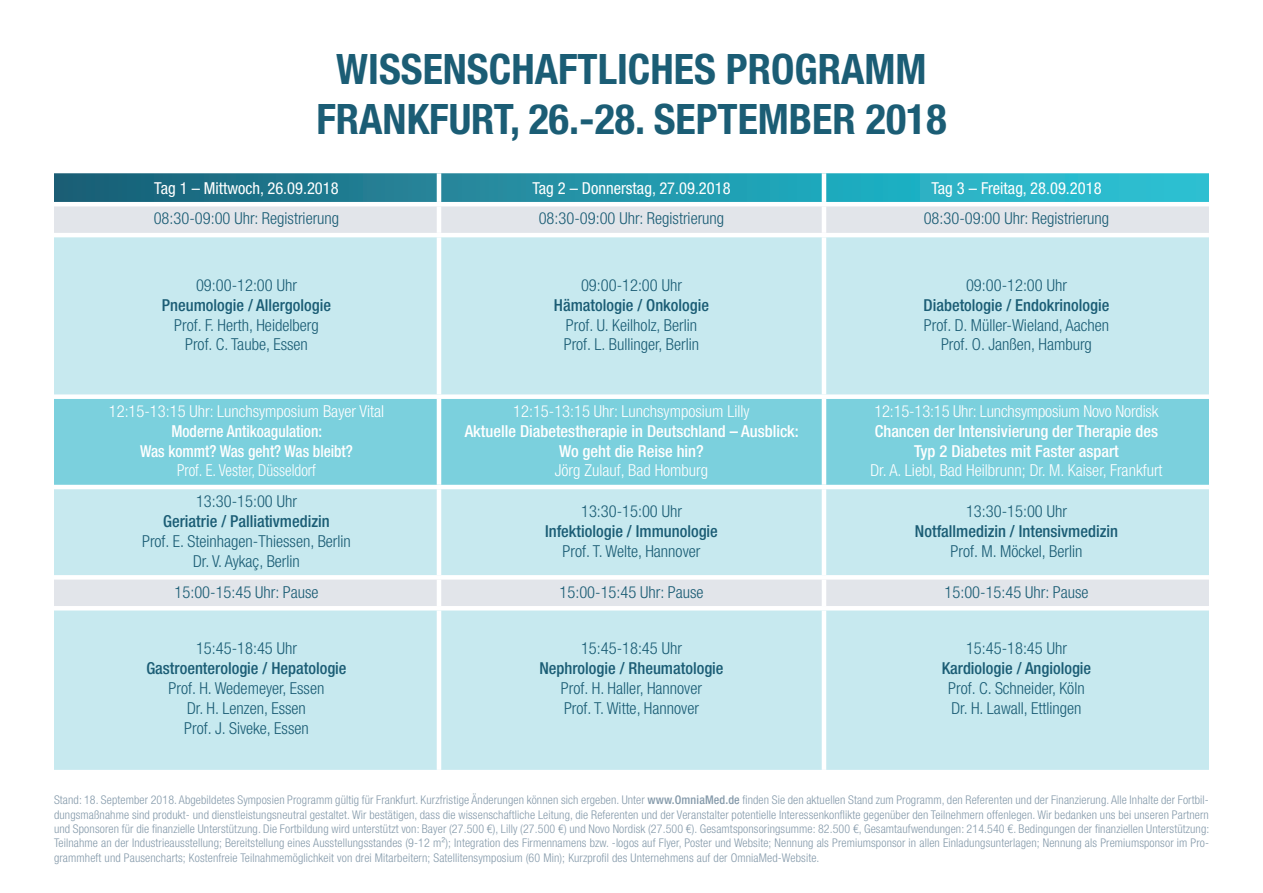
<style>
.page{position:relative;width:1263px;height:893px;background:#fff}
.page>*{position:absolute;margin:0;border:0;box-sizing:border-box;transform-origin:0 0}
.t1{font:700 condensed 42px/50.4px "Helvetica Neue LT Pro";color:#1b5d75;text-align:center}
.t2{font:300 condensed 16.5px/19.8px "Helvetica Neue LT Pro";color:#1b5d75;text-align:center}
.t3{font:500 condensed 16.5px "Helvetica Neue LT Pro";color:#1b5d75}
.t4{font:300 condensed 16.5px "Helvetica Neue LT Pro";color:#fff}
.t5{font:500 condensed 16.5px/19.8px "Helvetica Neue LT Pro";color:#fff;text-align:center}
.t6{font:condensed 16.5px "Helvetica Neue LT Pro";color:#fff}
.t7{font:500 condensed 16.5px/19.8px "Helvetica Neue LT Pro";color:#fff;text-align:center;scale:.93 1}
.t8{font:300 condensed 16.5px "Helvetica Neue LT Pro";color:#fff;scale:.93 1}
.t9{font:300 condensed 12px/14.4px "Helvetica Neue LT Pro";letter-spacing:.01em;color:#859aaa;text-align:justify}
.s1{font-weight:500}
</style>
<div class="page">
<svg style="left:54px;top:173px;width:1155px;height:29px;background:#2596aa"></svg>
<div style="left:54px;top:206px;width:1155px;height:27px;background:#e2e5ea"></div>
<div style="left:54px;top:237px;width:1155px;height:157px;background:#c7e9ef"></div>
<div style="left:54px;top:399px;width:1155px;height:86px;background:#7bd0dd"></div>
<svg style="left:54px;top:489px;width:1155px;height:281px;background:#c9e8ee"></svg>
<hr style="left:437px;top:173px;width:4px;height:29px;background:#fff">
<hr style="left:822px;top:173px;width:4px;height:29px;background:#fff">
<hr style="left:437px;top:206px;width:4px;height:27px;background:#fff">
<hr style="left:822px;top:206px;width:4px;height:27px;background:#fff">
<hr style="left:437px;top:237px;width:4px;height:157px;background:#fff">
<hr style="left:822px;top:237px;width:4px;height:157px;background:#fff">
<hr style="left:437px;top:399px;width:4px;height:86px;background:#fff">
<hr style="left:822px;top:399px;width:4px;height:86px;background:#fff">
<hr style="left:437px;top:489px;width:4px;height:86px;background:#fff">
<hr style="left:822px;top:489px;width:4px;height:86px;background:#fff">
<div style="left:54px;top:575px;width:385px;height:5px;background:#fff"></div>
<div style="left:439px;top:575px;width:385px;height:5px;background:#fff"></div>
<hr style="left:437px;top:580px;width:4px;height:26px;background:#fff">
<div style="left:824px;top:575px;width:385px;height:5px;background:#fff"></div>
<hr style="left:822px;top:580px;width:4px;height:26px;background:#fff">
<hr style="left:54px;top:606px;width:385px;height:4px;background:#fff">
<hr style="left:439px;top:606px;width:385px;height:4px;background:#fff">
<hr style="left:437px;top:610px;width:4px;height:160px;background:#fff">
<hr style="left:824px;top:606px;width:385px;height:4px;background:#fff">
<hr style="left:822px;top:610px;width:4px;height:160px;background:#fff">
<h1 class="t1" style="left:316px;top:44px;width:632px">WISSENSCHAFTLICHES PROGRAMM<br>FRANKFURT, 26.-28. SEPTEMBER 2018</h1>
<h2 class="t6" style="left:154px;top:178px;width:186px">Tag 1 – Mittwoch, 26.09.2018</h2>
<h2 class="t6" style="left:532px;top:178px;width:200px">Tag 2 – Donnerstag, 27.09.2018</h2>
<h2 class="t6" style="left:931px;top:178px;width:172px">Tag 3 – Freitag, 28.09.2018</h2>
<h2 class="t2" style="left:154px;top:209px;width:187px">08:30-09:00 Uhr: Registrierung</h2>
<h2 class="t2" style="left:539px;top:209px;width:187px">08:30-09:00 Uhr: Registrierung</h2>
<h2 class="t2" style="left:924px;top:209px;width:187px">08:30-09:00 Uhr: Registrierung</h2>
<h2 class="t2" style="left:196px;top:275px;width:102px">09:00-12:00 Uhr</h2>
<h2 class="t3" style="left:162px;top:295px;width:171px">Pneumologie / Allergologie</h2>
<h2 class="t2" style="left:174px;top:315px;width:146px">Prof. F. Herth, Heidelberg<br>Prof. C. Taube, Essen</h2>
<h2 class="t4" style="left:109px;top:402px;width:277px">12:15-13:15 Uhr: Lunchsymposium Bayer Vital</h2>
<h2 class="t7" style="left:140px;top:421px;width:231px">Moderne Antikoagulation:<br>Was kommt? Was geht? Was bleibt?</h2>
<h2 class="t8" style="left:177px;top:461px;width:151px">Prof. E. Vester, Düsseldorf</h2>
<h2 class="t2" style="left:196px;top:491px;width:102px">13:30-15:00 Uhr</h2>
<h2 class="t3" style="left:163px;top:511px;width:168px">Geriatrie / Palliativmedizin</h2>
<h2 class="t2" style="left:142px;top:531px;width:210px">Prof. E. Steinhagen-Thiessen, Berlin<br>Dr. V. Aykaç, Berlin</h2>
<h2 class="t2" style="left:581px;top:275px;width:102px">09:00-12:00 Uhr</h2>
<h2 class="t3" style="left:554px;top:295px;width:157px">Hämatologie / Onkologie</h2>
<h2 class="t2" style="left:564px;top:315px;width:137px;text-align:left">Prof. U. Keilholz, Berlin<br>Prof. L. Bullinger, Berlin</h2>
<h2 class="t4" style="left:513px;top:401px;width:238px">12:15-13:15 Uhr: Lunchsymposium Lilly</h2>
<h2 class="t5" style="left:465px;top:421px;width:336px">Aktuelle Diabetestherapie in Deutschland – Ausblick:<br>Wo geht die Reise hin?</h2>
<h2 class="t4" style="left:555px;top:461px;width:155px">Jörg Zulauf, Bad Homburg</h2>
<h2 class="t2" style="left:581px;top:501px;width:102px">13:30-15:00 Uhr</h2>
<h2 class="t3" style="left:545px;top:521px;width:174px">Infektiologie / Immunologie</h2>
<h2 class="t2" style="left:563px;top:541px;width:139px">Prof. T. Welte, Hannover</h2>
<h2 class="t2" style="left:966px;top:275px;width:102px">09:00-12:00 Uhr</h2>
<h2 class="t3" style="left:924px;top:295px;width:187px">Diabetologie / Endokrinologie</h2>
<h2 class="t2" style="left:924px;top:315px;width:187px">Prof. D. Müller-Wieland, Aachen<br>Prof. O. Janßen, Hamburg</h2>
<h2 class="t4" style="left:874px;top:401px;width:286px">12:15-13:15 Uhr: Lunchsymposium Novo Nordisk</h2>
<h2 class="t5" style="left:875px;top:421px;width:285px">Chancen der Intensivierung der Therapie des<br>Typ 2 Diabetes mit Faster aspart</h2>
<h2 class="t4" style="left:870px;top:461px;width:294px">Dr. A. Liebl, Bad Heilbrunn; Dr. M. Kaiser, Frankfurt</h2>
<h2 class="t2" style="left:966px;top:501px;width:102px">13:30-15:00 Uhr</h2>
<h2 class="t3" style="left:915px;top:521px;width:205px">Notfallmedizin / Intensivmedizin</h2>
<h2 class="t2" style="left:950px;top:541px;width:133px">Prof. M. Möckel, Berlin</h2>
<h2 class="t2" style="left:175px;top:582px;width:145px">15:00-15:45 Uhr: Pause</h2>
<h2 class="t2" style="left:559px;top:582px;width:145px">15:00-15:45 Uhr: Pause</h2>
<h2 class="t2" style="left:944px;top:582px;width:145px">15:00-15:45 Uhr: Pause</h2>
<h2 class="t2" style="left:196px;top:638px;width:102px">15:45-18:45 Uhr</h2>
<h2 class="t3" style="left:146px;top:658px;width:202px">Gastroenterologie / Hepatologie</h2>
<h2 class="t2" style="left:169px;top:678px;width:157px">Prof. H. Wedemeyer, Essen<br>Dr. H. Lenzen, Essen<br>Prof. J. Siveke, Essen</h2>
<h2 class="t2" style="left:581px;top:638px;width:102px">15:45-18:45 Uhr</h2>
<h2 class="t3" style="left:539px;top:658px;width:186px">Nephrologie / Rheumatologie</h2>
<h2 class="t2" style="left:561px;top:678px;width:143px;text-align:left">Prof. H. Haller, Hannover<br>Prof. T. Witte, Hannover</h2>
<h2 class="t2" style="left:966px;top:638px;width:102px">15:45-18:45 Uhr</h2>
<h2 class="t3" style="left:942px;top:658px;width:151px">Kardiologie / Angiologie</h2>
<h2 class="t2" style="left:948px;top:678px;width:138px;text-align:left">Prof. C. Schneider, Köln<br>Dr. H. Lawall, Ettlingen</h2>
<p class="t9" style="left:54px;top:793px;width:1157px">Stand: 18. September 2018. Abgebildetes Symposien Programm gültig für Frankfurt. Kurzfristige Änderungen können sich ergeben. Unter <span class="s1">www.OmniaMed.de</span> finden Sie den aktuellen Stand zum Programm, den Referenten und der Finanzierung. Alle Inhalte der Fortbil&shy;dungsmaßnahme sind produkt- und dienstleistungsneutral gestaltet. Wir bestätigen, dass die wissenschaftliche Leitung, die Referenten und der Veranstalter potentielle Interessenkonflikte gegenüber den Teilnehmern offenlegen. Wir bedanken uns bei unseren Partnern und Sponsoren für die finanzielle Unterstützung. Die Fortbildung wird unterstützt von: Bayer (27.500 €), Lilly (27.500 €) und Novo Nordisk (27.500 €). Gesamtsponsoringsumme: 82.500 €, Gesamtaufwendungen: 214.540 €. Bedingungen der finanziellen Unterstützung:<br>Teilnahme an der Industrieausstellung; Bereitstellung eines Ausstellungsstandes (9-12 m²); Integration des Firmennamens bzw. -logos auf Flyer, Poster und Website; Nennung als Premiumsponsor in allen Einladungsunterlagen; Nennung als Premiumsponsor im Pro&shy;grammheft und Pausencharts; Kostenfreie Teilnahmemöglichkeit von drei Mitarbeitern; Satellitensymposium (60 Min); Kurzprofil des Unternehmens auf der OmniaMed-Website.</p>
</div>
